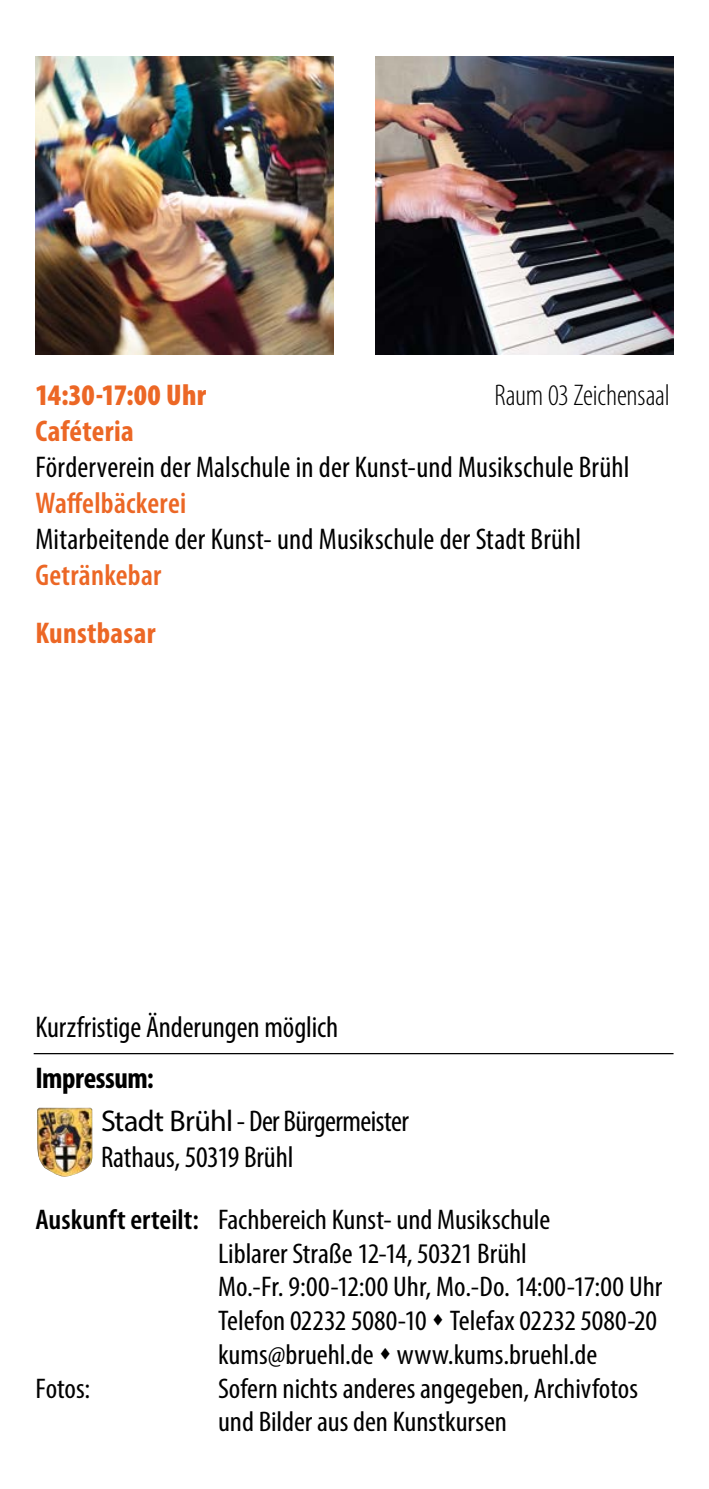
<style>
.page{position:relative;width:709px;height:1489px;background:#fff}
.page>*{position:absolute;margin:0;border:0;box-sizing:border-box;transform-origin:0 0}
.t1{font:condensed 30px "Myriad Pro";letter-spacing:.005em;color:#000}
.t2{font:condensed 30px/43px "Myriad Pro";letter-spacing:-.02em;color:#000}
.t3{font:600 condensed 30px "Myriad Pro";letter-spacing:.01em;color:#ec6725}
.t4{font:700 condensed 30px "Myriad Pro";letter-spacing:.01em;color:#ec6725}
.t5{font:300 condensed 30px "Myriad Pro";letter-spacing:-.01em;color:#000}
.t6{font:900 condensed 30px "Myriad Pro";color:#ec6725}
.t7{font:condensed 28.5px/33.8px "Myriad Pro";color:#000;scale:1.05 1}
.s1{font-weight:700}
.s2{font-stretch:normal}
.s3{font-weight:600}
</style>
<div class="page">
<hr style="left:708px;top:0;width:1px;height:281px;background:#575756">
<img style="left:37px;top:1107px;width:56px;height:70px">
<img style="left:375px;top:57px;width:298px;height:297px">
<hr style="left:34px;top:1052px;width:639px;height:2px;background:#000">
<img style="left:35px;top:57px;width:298px;height:297px">
<p class="t6" style="left:35px;top:376px;width:172px">14:30-17:00 Uhr</p>
<p class="t5" style="left:494px;top:378px;width:177px">Raum 03 Zeichensaal</p>
<p class="t4" style="left:35px;top:412px;width:100px">Caféteria</p>
<p class="t1" style="left:35px;top:449px;width:595px">Förderverein der Malschule in der Kunst-und Musikschule Brühl</p>
<p class="t3" style="left:35px;top:485px;width:152px">Waffelbäckerei</p>
<p class="t1" style="left:35px;top:521px;width:547px">Mitarbeitende der Kunst- und Musikschule der Stadt Brühl</p>
<p class="t3" style="left:35px;top:557px;width:127px">Getränkebar</p>
<p class="t4" style="left:35px;top:614px;width:122px">Kunstbasar</p>
<p class="t1" style="left:35px;top:1008px;width:304px">Kurzfristige Änderungen möglich</p>
<p class="t2" style="left:101px;top:1055px;width:309px;text-indent:-66px"><span class="s1">Impressum:<br></span><span class="s2">Stadt Brühl</span> - Der Bürgermeister</p>
<p class="t1" style="left:101px;top:1138px;width:194px">Rathaus, 50319 Brühl</p>
<p class="t7" style="left:35px;top:1201px;width:492px"><span class="s3">Auskunft erteilt:</span> Fachbereich Kunst- und Musikschule</p>
<p class="t7" style="left:218px;top:1235px;width:296px">Liblarer Straße 12-14, 50321 Brühl</p>
<p class="t7" style="left:218px;top:1269px;width:424px">Mo.-Fr. 9:00-12:00 Uhr, Mo.-Do. 14:00-17:00 Uhr</p>
<p class="t7" style="left:218px;top:1303px;width:419px">Telefon 02232 5080-10 ▲ Telefax 02232 5080-20</p>
<p class="t7" style="left:218px;top:1336px;width:363px">kums@bruehl.de ▲ www.kums.bruehl.de</p>
<p class="t7" style="left:35px;top:1370px;width:54px">Fotos:</p>
<p class="t7" style="left:218px;top:1370px;width:401px">Sofern nichts anderes angegeben, Archivfotos und Bilder aus den Kunstkursen</p>
</div>
